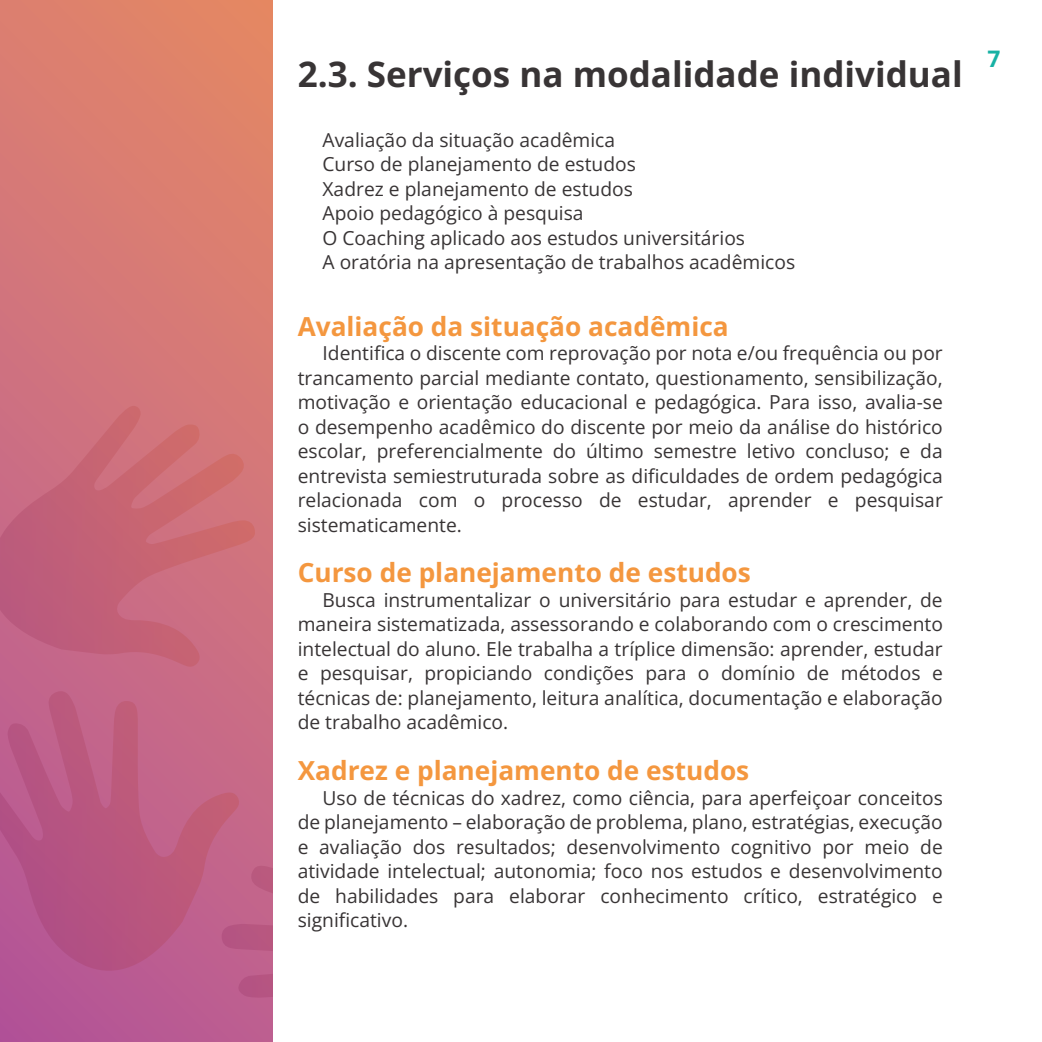
<style>
.page{position:relative;width:1042px;height:1042px;background:#fff}
.page>*{position:absolute;margin:0;border:0;box-sizing:border-box;transform-origin:0 0}
.t1{font:35px "Open Sans";color:#383435}
.t2{font:26.25px "Open Sans";color:#f4973f}
.t3{font:22.75px "Open Sans";color:#17b1a4}
.t4{font:19.25px/24.5px "Open Sans";color:#383435;text-align:justify}
</style>
<div class="page">
<svg style="left:0;top:0;width:273px;height:1042px"></svg>
<svg style="left:0;top:406px;width:256px;height:261px"></svg>
<svg style="left:0;top:691px;width:240px;height:330px"></svg>
<svg style="left:222px;top:797px;width:51px;height:245px"></svg>
<h1 class="t1" style="left:298px;top:50px;width:666px">2.3. Serviços na modalidade individual</h1>
<p class="t4" style="left:322px;top:127px;width:474px;text-align:left">Avaliação da situação acadêmica<br>Curso de planejamento de estudos<br>Xadrez e planejamento de estudos<br>Apoio pedagógico à pesquisa<br>O Coaching aplicado aos estudos universitários<br>A oratória na apresentação de trabalhos acadêmicos</p>
<h2 class="t2" style="left:298px;top:308px;width:432px">Avaliação da situação acadêmica</h2>
<p class="t4" style="left:298px;top:340px;width:647px;text-indent:25px">Identifica o discente com reprovação por nota e/ou frequência ou por trancamento parcial mediante contato, questionamento, sensibilização, motivação e orientação educacional e pedagógica. Para isso, avalia-se o desempenho acadêmico do discente por meio da análise do histórico escolar, preferencialmente do último semestre letivo concluso; e da entrevista semiestruturada sobre as dificuldades de ordem pedagógica relacionada com o processo de estudar, aprender e pesquisar sistematicamente.</p>
<h2 class="t2" style="left:298px;top:555px;width:455px">Curso de planejamento de estudos</h2>
<p class="t4" style="left:298px;top:587px;width:647px;text-indent:25px">Busca instrumentalizar o universitário para estudar e aprender, de maneira sistematizada, assessorando e colaborando com o crescimento intelectual do aluno. Ele trabalha a tríplice dimensão: aprender, estudar e pesquisar, propiciando condições para o domínio de métodos e técnicas de: planejamento, leitura analítica, documentação e elaboração de trabalho acadêmico.</p>
<h2 class="t2" style="left:298px;top:752px;width:453px">Xadrez e planejamento de estudos</h2>
<p class="t4" style="left:298px;top:785px;width:646px;text-indent:25px">Uso de técnicas do xadrez, como ciência, para aperfeiçoar conceitos de planejamento – elaboração de problema, plano, estratégias, execução e avaliação dos resultados; desenvolvimento cognitivo por meio de atividade intelectual; autonomia; foco nos estudos e desenvolvimento de habilidades para elaborar conhecimento crítico, estratégico e significativo.</p>
<p class="t3" style="left:987px;top:43px;width:15px">7</p>
</div>
